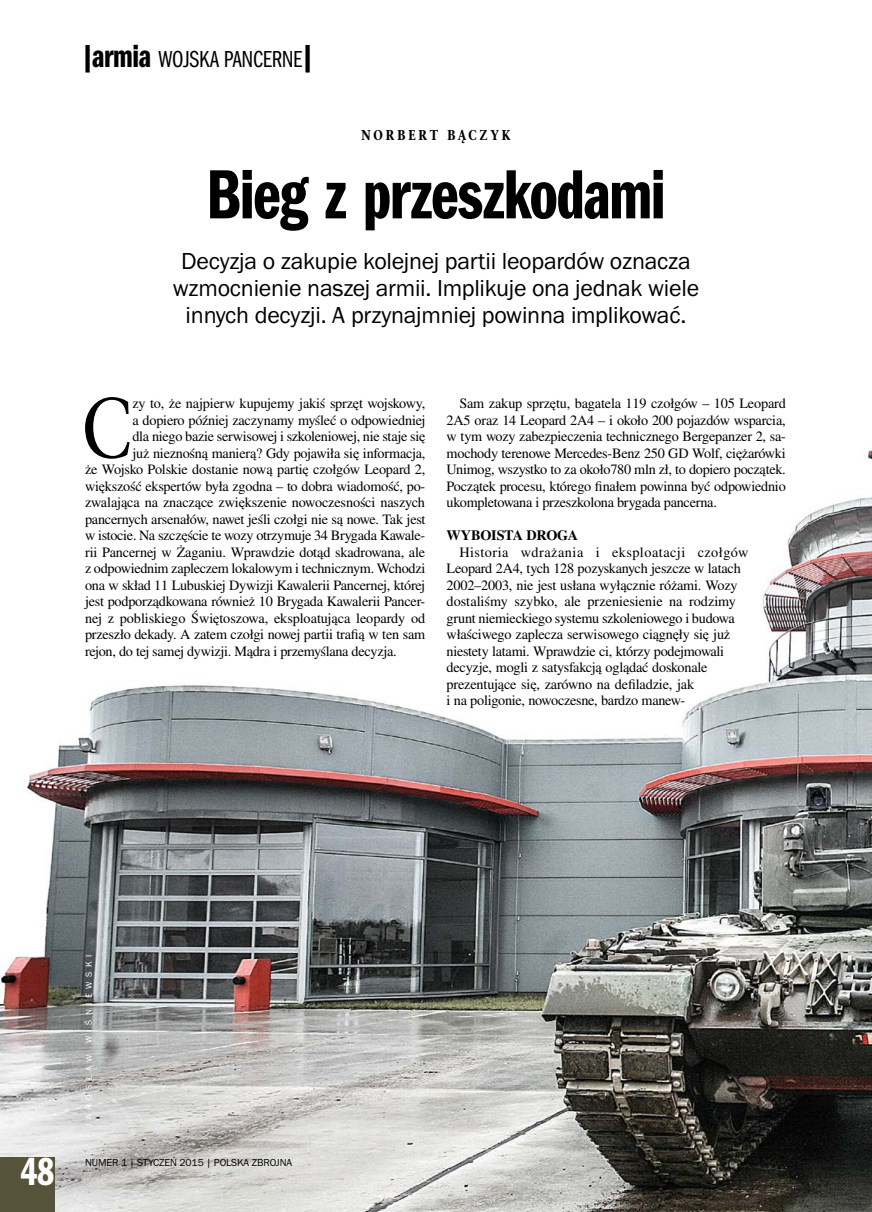
<style>
.page{position:relative;width:872px;height:1212px;background:#fff}
.page>*{position:absolute;margin:0;border:0;box-sizing:border-box;transform-origin:0 0}
.t1{font:85.05px "Classic Cnd EFN";color:#000}
.t2{font:72px "Franklin Got URWTCE Dem Com";letter-spacing:-.02em;color:#000}
.t3{font:40.5px "Franklin Got URWTCE Dem Com";color:#fff}
.t4{font:24px/27px "Franklin Got URWTCE Boo";letter-spacing:-.01em;color:#000;text-align:center}
.t5{font:24px "Franklin Got URWTCE Boo Com";letter-spacing:-.01em;color:#000}
.t6{font:14.25px/16.5px "Nimbus Rom No 9 LCE";letter-spacing:-.015em;color:#000;text-align:justify}
.t7{font:14.25px "Classic Cnd EFN Black";letter-spacing:.2em;color:#000}
.t8{font:500 14.25px "Nimbus Rom No 9 LCE";letter-spacing:-.01em;color:#000}
.t9{font:10.5px "Franklin Got URWTCE Boo";letter-spacing:-.01em;color:#000}
.t10{font:9px "Franklin Got URWTCE Boo";letter-spacing:.5em;color:#fff}
.s1{font-family:"Franklin Got URWTCE Dem Com";font-size:33px}
</style>
<div class="page">
<img style="left:0;top:447px;width:872px;height:765px">
<div style="left:0;top:1158px;width:54px;height:54px;background:#55533a"></div>
<h3 class="t5" style="left:80px;top:46px;width:238px"><span class="s1">|armia</span> WOJSKA PANCERNE<span class="s1">|</span></h3>
<p class="t7" style="left:361px;top:126px;width:150px">NORBERT BĄCZYK</p>
<h2 class="t2" style="left:206px;top:154px;width:460px">Bieg z przeszkodami</h2>
<h3 class="t4" style="left:173px;top:248px;width:528px">Decyzja o zakupie kolejnej partii leopardów oznacza wzmocnienie naszej armii. Implikuje ona jednak wiele innych decyzji. A przynajmniej powinna implikować.</h3>
<h1 class="t1" style="left:82px;top:378px;width:51px">C</h1>
<p class="t6" style="left:132px;top:395px;width:294px">zy to, że najpierw kupujemy jakiś sprzęt wojskowy,</p>
<p class="t6" style="left:132px;top:412px;width:294px">a dopiero później zaczynamy myśleć o odpowiedniej</p>
<p class="t6" style="left:132px;top:428px;width:294px">dla niego bazie serwisowej i szkoleniowej, nie staje się</p>
<p class="t6" style="left:132px;top:445px;width:294px">już nieznośną manierą? Gdy pojawiła się informacja,</p>
<p class="t6" style="left:85px;top:461px;width:342px">że Wojsko Polskie dostanie nową partię czołgów Leopard 2,</p>
<p class="t6" style="left:85px;top:478px;width:342px">większość ekspertów była zgodna – to dobra wiadomość, po-</p>
<p class="t6" style="left:85px;top:494px;width:341px">zwalająca na znaczące zwiększenie nowoczesności naszych</p>
<p class="t6" style="left:85px;top:511px;width:342px">pancernych arsenałów, nawet jeśli czołgi nie są nowe. Tak jest</p>
<p class="t6" style="left:85px;top:527px;width:342px">w istocie. Na szczęście te wozy otrzymuje 34 Brygada Kawale-</p>
<p class="t6" style="left:85px;top:544px;width:342px">rii Pancernej w Żaganiu. Wprawdzie dotąd skadrowana, ale</p>
<p class="t6" style="left:85px;top:560px;width:342px">z odpowiednim zapleczem lokalowym i technicznym. Wchodzi</p>
<p class="t6" style="left:85px;top:577px;width:341px">ona w skład 11 Lubuskiej Dywizji Kawalerii Pancernej, której</p>
<p class="t6" style="left:85px;top:593px;width:342px">jest podporządkowana również 10 Brygada Kawalerii Pancer-</p>
<p class="t6" style="left:85px;top:610px;width:342px">nej z pobliskiego Świętoszowa, eksploatująca leopardy od</p>
<p class="t6" style="left:85px;top:626px;width:342px">przeszło dekady. A zatem czołgi nowej partii trafią w ten sam</p>
<p class="t6" style="left:85px;top:643px;width:313px">rejon, do tej samej dywizji. Mądra i przemyślana decyzja.</p>
<p class="t6" style="left:446px;top:395px;width:341px;text-indent:13px">Sam zakup sprzętu, bagatela 119 czołgów – 105 Leopard 2A5 oraz 14 Leopard 2A4 – i około 200 pojazdów wsparcia, w tym wozy zabezpieczenia technicznego Bergepanzer 2, sa&shy;mochody terenowe Mercedes-Benz 250 GD Wolf, ciężarówki Unimog, wszystko to za około780 mln zł, to dopiero początek.<br>Początek procesu, którego finałem powinna być odpowiednio ukompletowana i przeszkolona brygada pancerna.</p>
<p class="t8" style="left:446px;top:526px;width:133px">WYBOISTA DROGA</p>
<p class="t6" style="left:446px;top:544px;width:303px;text-align:left;text-indent:13px">Historia wdrażania i eksploatacji czołgów Leopard 2A4, tych 128 pozyskanych jeszcze w latach 2002–2003, nie jest usłana wyłącznie różami. Wozy dostaliśmy szybko, ale przeniesienie na rodzimy grunt niemieckiego systemu szkoleniowego i budowa właściwego zaplecza serwisowego ciągnęły się już niestety latami. Wprawdzie ci, którzy podejmowali decyzje, mogli z satysfakcją oglądać doskonale prezentujące się, zarówno na defiladzie, jak<br>i na poligonie, nowoczesne, bardzo manew-</p>
<p class="t10" style="left:84px;top:1127px;width:174px;rotate:-90deg">JAROSŁAW WIŚNIEWSKI</p>
<h3 class="t3" style="left:20px;top:1148px;width:36px">48</h3>
<p class="t9" style="left:85px;top:1156px;width:209px">NUMER 1 | STYCZEŃ 2015 | POLSKA ZBROJNA</p>
</div>
